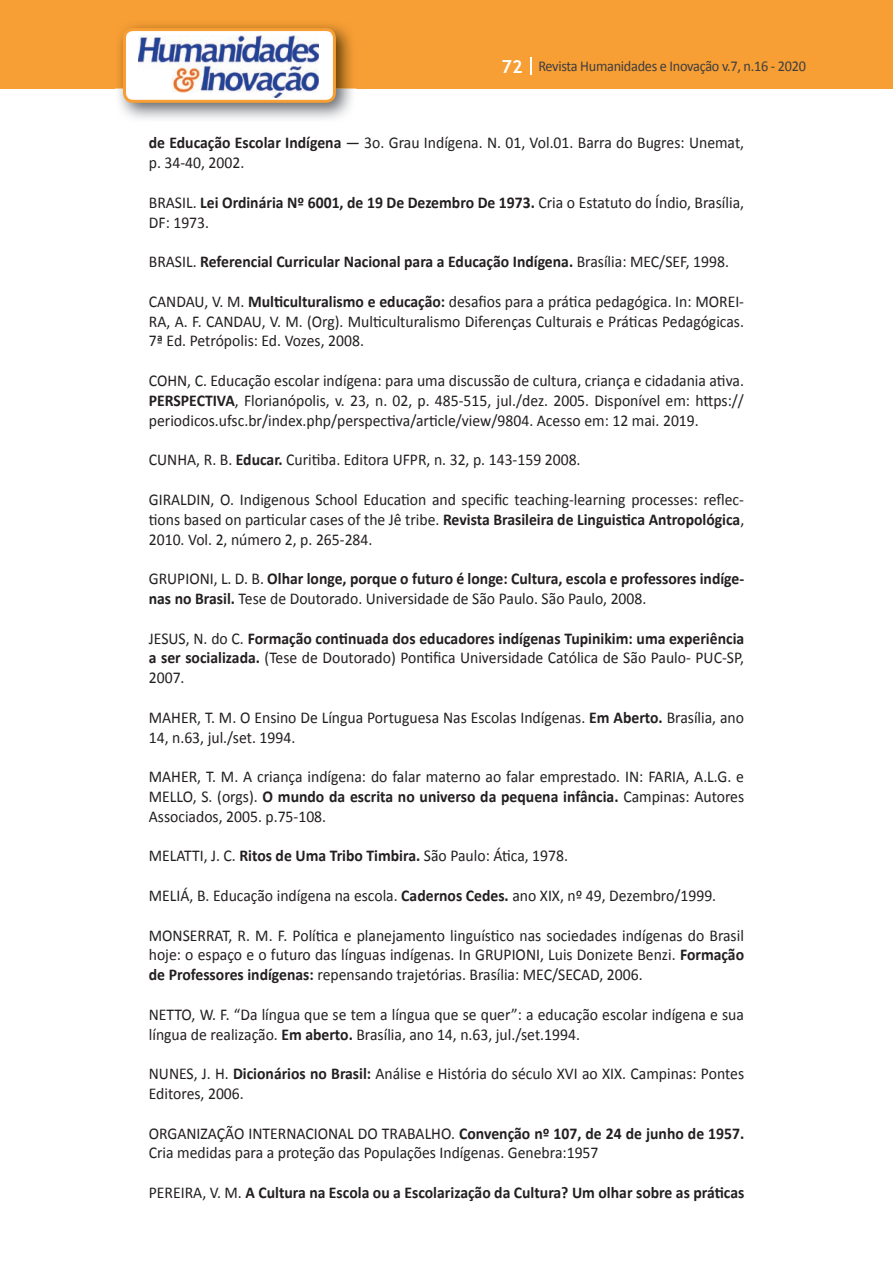
<style>
.page{position:relative;width:893px;height:1263px;background:#fff}
.page>*{position:absolute;margin:0;border:0;box-sizing:border-box;transform-origin:0 0}
.t1{font:16.5px/19.8px "Calibri";color:#231f20;scale:.95 1}
.t2{font:700 16.5px/19.8px "Calibri";color:#231f20;scale:.95 1}
.t3{font:15px "Calibri";letter-spacing:-.02em;color:#3e3e3f;scale:.95 1}
.s1{font-family:"Trebuchet MS";font-weight:700;font-size:18px;color:#fff}
.s2{font-weight:700}
.s3{font-weight:400}
</style>
<div class="page">
<div style="left:0;top:0;width:893px;height:88px;background:#f79e34"></div>
<svg style="left:530px;top:57px;width:2px;height:18px"></svg>
<img style="left:115px;top:24px;width:241px;height:95px">
<svg style="left:123px;top:28px;width:213px;height:75px"></svg>
<p class="t3" style="left:501px;top:57px;width:322px"><span class="s1">72</span> Revista Humanidades e Inovação v.7, n.16 - 2020</p>
<p class="t1" style="left:149px;top:133px;width:628px"><span class="s2">de Educação Escolar Indígena</span> — 3o. Grau Indígena. N. 01, Vol.01. Barra do Bugres: Unemat, p. 34-40, 2002.</p>
<p class="t1" style="left:149px;top:193px;width:628px">BRASIL. <span class="s2">Lei Ordinária Nº 6001, de 19 De Dezembro De 1973.</span> Cria o Estatuto do Índio, Brasília,<br>DF: 1973.</p>
<p class="t2" style="left:149px;top:252px;width:612px"><span class="s3">BRASIL.</span> Referencial Curricular Nacional para a Educação Indígena. <span class="s3">Brasília: MEC/SEF, 1998.</span></p>
<p class="t1" style="left:149px;top:292px;width:628px;text-align:justify">CANDAU, V. M. <span class="s2">Multiculturalismo e educação:</span> desafios para a prática pedagógica. In: MOREI-RA, A. F. CANDAU, V. M. (Org). Multiculturalismo Diferenças Culturais e Práticas Pedagógicas.<br>7ª Ed. Petrópolis: Ed. Vozes, 2008.</p>
<p class="t1" style="left:149px;top:371px;width:628px;text-align:justify">COHN, C. Educação escolar indígena: para uma discussão de cultura, criança e cidadania ativa.<br><span class="s2">PERSPECTIVA</span>, Florianópolis, v. 23, n. 02, p. 485-515, jul./dez. 2005. Disponível em: https:// periodicos.ufsc.br/index.php/perspectiva/article/view/9804. Acesso em: 12 mai. 2019.</p>
<p class="t1" style="left:149px;top:450px;width:456px">CUNHA, R. B. <span class="s2">Educar.</span> Curitiba. Editora UFPR, n. 32, p. 143-159 2008.</p>
<p class="t1" style="left:149px;top:490px;width:628px;text-align:justify">GIRALDIN, O. Indigenous School Education and specific teaching-learning processes: reflec&shy;tions based on particular cases of the Jê tribe. <span class="s2">Revista Brasileira de Linguistica Antropológica</span>, 2010. Vol. 2, número 2, p. 265-284.</p>
<p class="t2" style="left:149px;top:569px;width:628px"><span class="s3">GRUPIONI, L. D. B.</span> Olhar longe, porque o futuro é longe: Cultura, escola e professores indíge&shy;nas no Brasil. <span class="s3">Tese de Doutorado. Universidade de São Paulo. São Paulo, 2008.</span></p>
<p class="t1" style="left:149px;top:628px;width:628px;text-align:justify">JESUS, N. do C. <span class="s2">Formação continuada dos educadores indígenas Tupinikim: uma experiência a ser socializada.</span> (Tese de Doutorado) Pontifica Universidade Católica de São Paulo- PUC-SP, 2007.</p>
<p class="t1" style="left:149px;top:707px;width:628px">MAHER, T. M. O Ensino De Língua Portuguesa Nas Escolas Indígenas. <span class="s2">Em Aberto.</span> Brasília, ano<br>14, n.63, jul./set. 1994.</p>
<p class="t1" style="left:149px;top:767px;width:628px;text-align:justify">MAHER, T. M. A criança indígena: do falar materno ao falar emprestado. IN: FARIA, A.L.G. e MELLO, S. (orgs). <span class="s2">O mundo da escrita no universo da pequena infância.</span> Campinas: Autores Associados, 2005. p.75-108.</p>
<p class="t1" style="left:149px;top:846px;width:443px">MELATTI, J. C. <span class="s2">Ritos de Uma Tribo Timbira.</span> São Paulo: Ática, 1978.</p>
<p class="t1" style="left:149px;top:886px;width:599px">MELIÁ, B. Educação indígena na escola. <span class="s2">Cadernos Cedes.</span> ano XIX, nº 49, Dezembro/1999.</p>
<p class="t1" style="left:149px;top:925px;width:628px;text-align:justify">MONSERRAT, R. M. F. Política e planejamento linguístico nas sociedades indígenas do Brasil hoje: o espaço e o futuro das línguas indígenas. In GRUPIONI, Luis Donizete Benzi. <span class="s2">Formação de Professores indígenas:</span> repensando trajetórias. Brasília: MEC/SECAD, 2006.</p>
<p class="t1" style="left:149px;top:1004px;width:628px">NETTO, W. F. “Da língua que se tem a língua que se quer”: a educação escolar indígena e sua língua de realização. <span class="s2">Em aberto.</span> Brasília, ano 14, n.63, jul./set.1994.</p>
<p class="t1" style="left:149px;top:1064px;width:628px">NUNES, J. H. <span class="s2">Dicionários no Brasil:</span> Análise e História do século XVI ao XIX. Campinas: Pontes<br>Editores, 2006.</p>
<p class="t1" style="left:149px;top:1123px;width:628px">ORGANIZAÇÃO INTERNACIONAL DO TRABALHO. <span class="s2">Convenção nº 107, de 24 de junho de 1957.<br></span>Cria medidas para a proteção das Populações Indígenas. Genebra:1957</p>
<p class="t2" style="left:149px;top:1182px;width:628px"><span class="s3">PEREIRA, V. M.</span> A Cultura na Escola ou a Escolarização da Cultura? Um olhar sobre as práticas</p>
</div>
